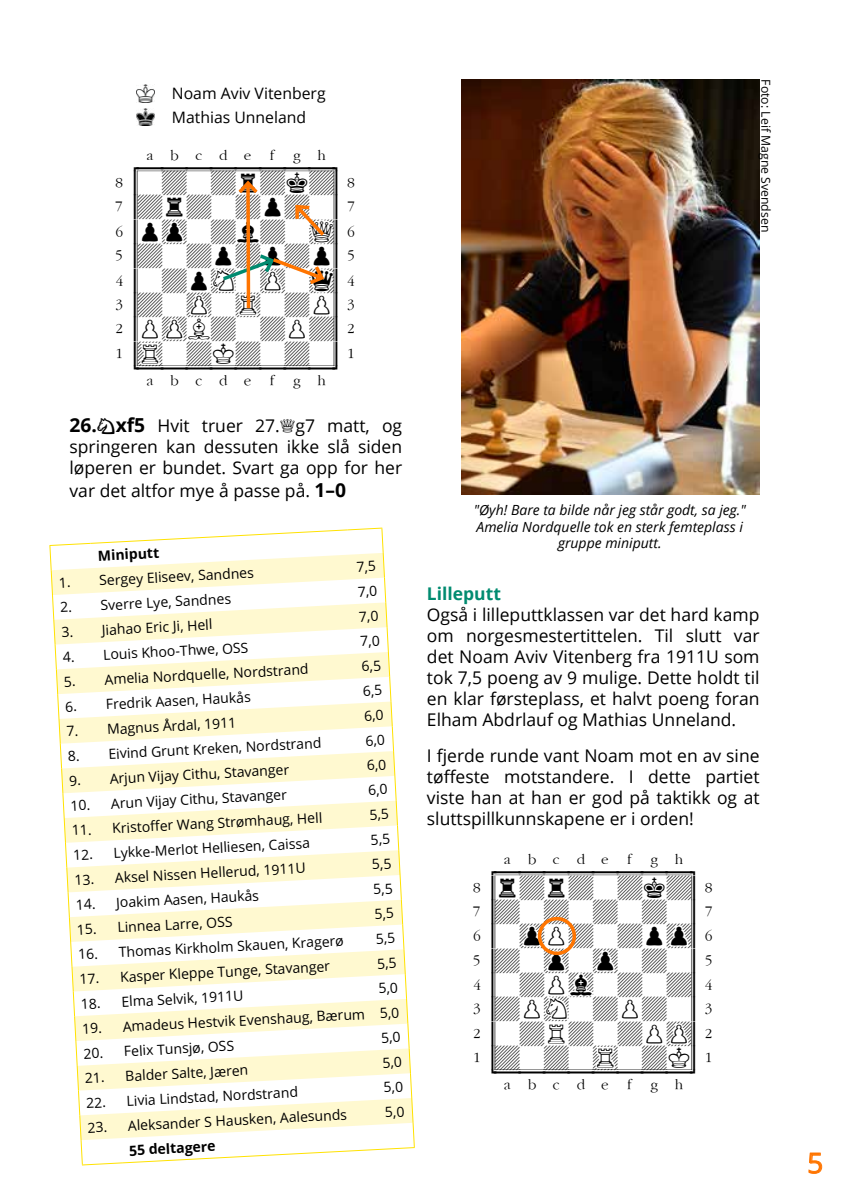
<style>
.page{position:relative;width:844px;height:1191px;background:#fff}
.page>*{position:absolute;margin:0;border:0;box-sizing:border-box;transform-origin:0 0}
.t1{font:28px "Open Sans";color:#ff7500}
.t2{font:24.5px/24.3px "Zurich Diagram CBMAC";color:#000;text-align:justify}
.t3{font:17.5px/21px "Open Sans";color:#000;text-align:justify}
.t4{font:700 17.5px "Open Sans";color:#008b70}
.t5{font:15.75px/24.5px "Open Sans";color:#000}
.t6{font:14px "Open Sans";color:#000}
.t7{font:italic 14px/16.8px "Open Sans";color:#000;text-align:center}
.t8{font:700 14px "Open Sans";color:#000}
.t9{font:12.25px "Open Sans";color:#000}
.s1{font-weight:700;font-size:19.25px}
.s2{font-family:"Zurich Figurine";font-weight:700;font-size:19.25px}
.s3{font-family:"Zurich Figurine"}
</style>
<div class="page">
<svg style="left:808px;top:1152px;width:14px;height:22px"></svg>
<img style="left:136px;top:84px;width:18px;height:18px">
<img style="left:136px;top:108px;width:18px;height:18px">
<img style="left:462px;top:79px;width:297px;height:416px">
<svg style="left:223px;top:254px;width:102px;height:33px"></svg>
<svg style="left:246px;top:197px;width:4px;height:111px"></svg>
<svg style="left:238px;top:180px;width:20px;height:17px"></svg>
<svg style="left:295px;top:204px;width:30px;height:32px"></svg>
<div style="left:537px;top:917px;width:39px;height:38px;border:4px solid #ff7500;border-radius:50%"></div>
<svg style="left:49px;top:527px;width:366px;height:638px"></svg>
<p class="t5" style="left:172px;top:80px;width:155px">Noam Aviv Vitenberg<br>Mathias Unneland</p>
<h2 class="t2" style="left:113px;top:146px;width:246px">XABCDEFGHY 8-+-+R+K+( 7+R+-+P+-' 6PZP-+L+-WQ&amp; 5+-+P+P+P% 4-+PSN-ZP-WQ$ 3+-ZP-TR-+P# 2PZPL+-+P+" 1TR-+K+-+-!<br>XABCDEFGHY</h2>
<p class="t3" style="left:69px;top:414px;width:334px"><span class="s1">26.</span><span class="s2">S</span><span class="s1">xf5</span> Hvit truer 27.<span class="s3">D</span>g7 matt, og springeren kan dessuten ikke slå siden løperen er bundet. Svart ga opp for her</p>
<p class="t3" style="left:69px;top:479px;width:278px">var det altfor mye å passe på. <span class="s1">1–0</span></p>
<p class="t8" style="left:97px;top:546px;width:63px;rotate:-3deg">Miniputt</p>
<p class="t6" style="left:58px;top:573px;width:197px;rotate:-3deg">1. Sergey Eliseev, Sandnes</p>
<p class="t6" style="left:60px;top:597px;width:173px;rotate:-3deg">2. Sverre Lye, Sandnes</p>
<p class="t6" style="left:61px;top:622px;width:153px;rotate:-3deg">3. Jiahao Eric Ji, Hell</p>
<p class="t6" style="left:62px;top:647px;width:187px;rotate:-3deg">4. Louis Khoo-Thwe, OSS</p>
<p class="t6" style="left:64px;top:672px;width:246px;rotate:-3deg">5. Amelia Nordquelle, Nordstrand</p>
<p class="t6" style="left:65px;top:697px;width:187px;rotate:-3deg">6. Fredrik Aasen, Haukås</p>
<p class="t6" style="left:66px;top:721px;width:171px;rotate:-3deg">7. Magnus Årdal, 1911</p>
<p class="t6" style="left:67px;top:746px;width:255px;rotate:-3deg">8. Eivind Grunt Kreken, Nordstrand</p>
<p class="t6" style="left:69px;top:771px;width:221px;rotate:-3deg">9. Arjun Vijay Cithu, Stavanger</p>
<p class="t6" style="left:70px;top:796px;width:218px;rotate:-3deg">10. Arun Vijay Cithu, Stavanger</p>
<p class="t6" style="left:71px;top:820px;width:252px;rotate:-3deg">11. Kristoff er Wang Strømhaug, Hell</p>
<p class="t6" style="left:73px;top:845px;width:238px;rotate:-3deg">12. Lykke-Merlot Helliesen, Caissa</p>
<p class="t6" style="left:74px;top:870px;width:233px;rotate:-3deg">13. Aksel Nissen Hellerud, 1911U</p>
<p class="t6" style="left:75px;top:895px;width:185px;rotate:-3deg">14. Joakim Aasen, Haukås</p>
<p class="t6" style="left:76px;top:920px;width:157px;rotate:-3deg">15. Linnea Larre, OSS</p>
<p class="t6" style="left:78px;top:944px;width:267px;rotate:-3deg">16. Thomas Kirkholm Skauen, Kragerø</p>
<p class="t6" style="left:79px;top:969px;width:252px;rotate:-3deg">17. Kasper Kleppe Tunge, Stavanger</p>
<p class="t6" style="left:80px;top:994px;width:164px;rotate:-3deg">18. Elma Selvik, 1911U</p>
<p class="t6" style="left:82px;top:1019px;width:319px;rotate:-3deg">19. Amadeus Hestvik Evenshaug, Bærum 5,0</p>
<p class="t6" style="left:83px;top:1043px;width:152px;rotate:-3deg">20. Felix Tunsjø, OSS</p>
<p class="t6" style="left:84px;top:1068px;width:165px;rotate:-3deg">21. Balder Salte, Jæren</p>
<p class="t6" style="left:86px;top:1093px;width:213px;rotate:-3deg">22. Livia Lindstad, Nordstrand</p>
<p class="t6" style="left:87px;top:1118px;width:261px;rotate:-3deg">23. Aleksander S Hausken, Aalesunds</p>
<p class="t8" style="left:129px;top:1140px;width:88px;rotate:-3deg">55 deltagere</p>
<p class="t9" style="left:774px;top:79px;width:154px;rotate:90deg">Foto: Leif Magne Svendsen</p>
<p class="t7" style="left:473px;top:501px;width:273px">"Øyh! Bare ta bilde når jeg står godt, sa jeg."<br>Amelia Nordquelle tok en sterk femteplass i gruppe miniputt.</p>
<p class="t4" style="left:427px;top:581px;width:76px">Lilleputt</p>
<p class="t3" style="left:427px;top:604px;width:334px">Også i lilleputtklassen var det hard kamp om norgesmestertittelen. Til slutt var det Noam Aviv Vitenberg fra 1911U som tok 7,5 poeng av 9 mulige. Dette holdt til en klar førsteplass, et halvt poeng foran Elham Abdrlauf og Mathias Unneland.</p>
<p class="t3" style="left:427px;top:745px;width:334px">I fjerde runde vant Noam mot en av sine tøffeste motstandere. I dette partiet viste han at han er god på taktikk og at sluttspillkunnskapene er i orden!</p>
<h2 class="t2" style="left:470px;top:851px;width:246px">XABCDEFGHY 8R+R+-+K+( 7+-+-+-+-' 6-ZPP+-+PZP&amp; 5+-ZP-ZP-+-% 4-+PVL-+-+$ 3+PSN-+P+-# 2-+R+-+PZP" 1+-+-TR-+K!<br>XABCDEFGHY</h2>
<h1 class="t1" style="left:807px;top:1143px;width:18px">5</h1>
</div>
